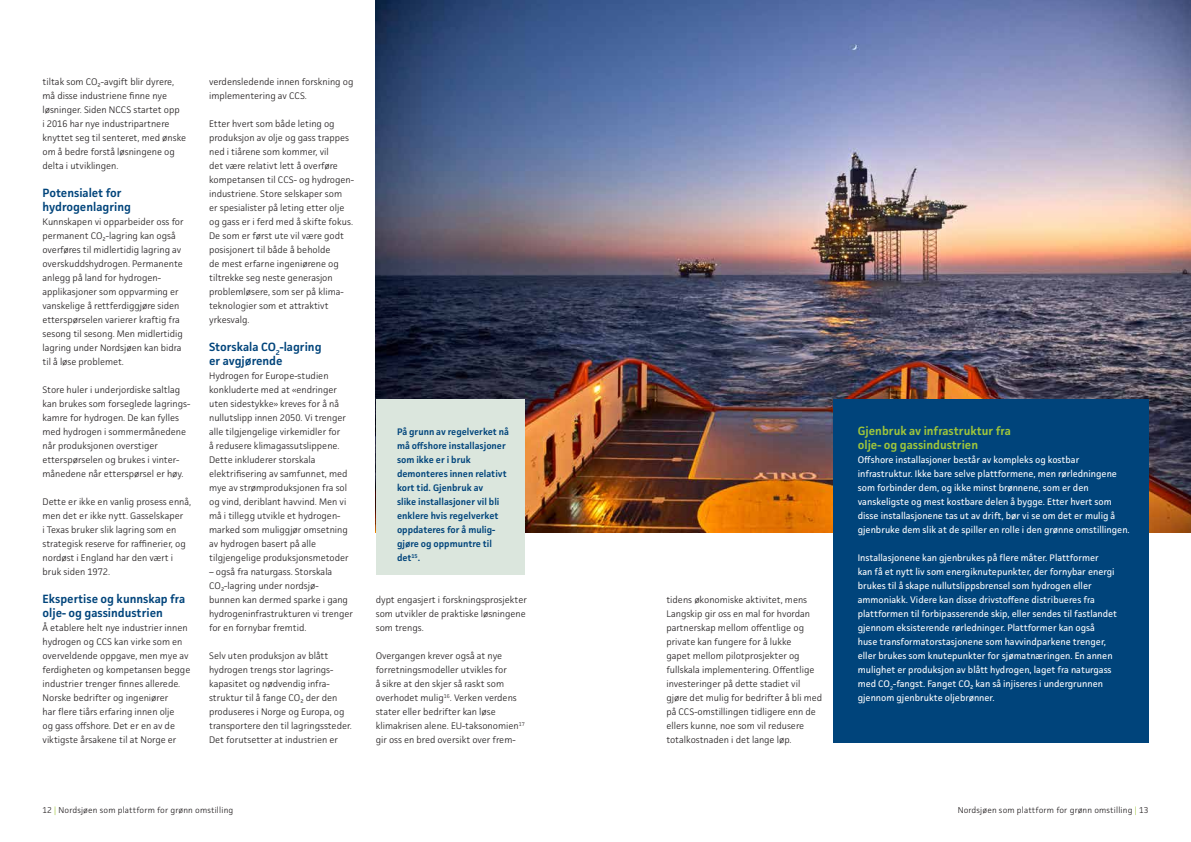
<style>
.page{position:relative;width:1191px;height:842px;background:#fff}
.page>*{position:absolute;margin:0;border:0;box-sizing:border-box;transform-origin:0 0}
.t1{font:600 12px/14px "Facit";color:#00447b}
.t2{font:600 12px/14px "Facit";color:#a1c73a}
.t3{font:300 9.5px/14px "Facit";color:#231f20}
.t4{font:9.5px/14px "Facit";color:#fff}
.t5{font:600 9.5px/14px "Facit";color:#00447b}
.t6{font:300 8.5px "Facit";letter-spacing:.02em;color:#231f20}
.s1{color:#a1c73a}
</style>
<div class="page">
<img style="left:376px;top:0;width:815px;height:533px">
<div style="left:833px;top:399px;width:315px;height:344px;background:#00447b"></div>
<div style="left:376px;top:399px;width:148px;height:176px;background:#dbe6dd"></div>
<p class="t3" style="left:43px;top:74px;width:145px">tiltak som CO₂-avgift blir dyrere, må disse industriene finne nye løsninger. Siden NCCS startet opp<br>i 2016 har nye industripartnere knyttet seg til senteret, med ønske om å bedre forstå løsningene og delta i utviklingen.</p>
<p class="t1" style="left:43px;top:185px;width:90px">Potensialet for hydrogenlagring</p>
<p class="t3" style="left:43px;top:214px;width:143px">Kunnskapen vi opparbeider oss for permanent CO₂-lagring kan også overføres til midlertidig lagring av overskuddshydrogen. Permanente anlegg på land for hydrogen&shy;applikasjoner som oppvarming er vanskelige å rettferdiggjøre siden etterspørselen varierer kraftig fra sesong til sesong. Men midlertidig lagring under Nordsjøen kan bidra til å løse problemet.</p>
<p class="t3" style="left:43px;top:382px;width:149px">Store huler i underjordiske saltlag kan brukes som forseglede lagrings&shy;kamre for hydrogen. De kan fylles med hydrogen i sommermånedene når produksjonen overstiger etterspørselen og brukes i vinter&shy;månedene når etterspørsel er høy.</p>
<p class="t3" style="left:43px;top:494px;width:150px">Dette er ikke en vanlig prosess ennå, men det er ikke nytt. Gasselskaper<br>i Texas bruker slik lagring som en strategisk reserve for raffinerier, og nordøst i England har den vært i bruk siden 1972.</p>
<p class="t1" style="left:43px;top:591px;width:144px">Ekspertise og kunnskap fra olje- og gassindustrien</p>
<p class="t3" style="left:43px;top:620px;width:149px">Å etablere helt nye industrier innen hydrogen og CCS kan virke som en overveldende oppgave, men mye av ferdigheten og kompetansen begge industrier trenger finnes allerede.<br>Norske bedrifter og ingeniører<br>har flere tiårs erfaring innen olje<br>og gass offshore. Det er en av de viktigste årsakene til at Norge er</p>
<p class="t3" style="left:209px;top:74px;width:146px">verdensledende innen forskning og implementering av CCS.</p>
<p class="t3" style="left:209px;top:116px;width:146px">Etter hvert som både leting og produksjon av olje og gass trappes ned i tiårene som kommer, vil<br>det være relativt lett å overføre kompetansen til CCS- og hydrogen&shy;industriene. Store selskaper som<br>er spesialister på leting etter olje og gass er i ferd med å skifte fokus.<br>De som er først ute vil være godt posisjonert til både å beholde<br>de mest erfarne ingeniørene og tiltrekke seg neste generasjon problemløsere, som ser på klima&shy;teknologier som et attraktivt yrkesvalg.</p>
<p class="t1" style="left:209px;top:339px;width:114px">Storskala CO<sub>2</sub>-lagring er avgjørende</p>
<p class="t3" style="left:209px;top:368px;width:141px">Hydrogen for Europe-studien konkluderte med at «endringer uten sidestykke» kreves for å nå nullutslipp innen 2050. Vi trenger alle tilgjengelige virkemidler for<br>å redusere klimagassutslippene.<br>Dette inkluderer storskala elektrifisering av samfunnet, med mye av strømproduksjonen fra sol og vind, deriblant havvind. Men vi må i tillegg utvikle et hydrogen&shy;marked som muliggjør omsetning av hydrogen basert på alle tilgjengelige produksjonsmetoder</p>
<p class="t3" style="left:209px;top:564px;width:145px">– også fra naturgass. Storskala<br>CO₂-lagring under nordsjø-<br>bunnen kan dermed sparke i gang hydrogeninfrastrukturen vi trenger for en fornybar fremtid.</p>
<p class="t3" style="left:209px;top:648px;width:144px">Selv uten produksjon av blått hydrogen trengs stor lagrings&shy;kapasitet og nødvendig infra&shy;struktur til å fange CO₂ der den produseres i Norge og Europa, og transportere den til lagringssteder.<br>Det forutsetter at industrien er</p>
<p class="t5" style="left:397px;top:424px;width:114px">På grunn av regelverket nå må offshore installasjoner som ikke er i bruk demonteres innen relativt kort tid. Gjenbruk av<br>slike installasjoner vil bli enklere hvis regelverket oppdateres for å mulig&shy;gjøre og oppmuntre til det<sup>15</sup>.</p>
<p class="t3" style="left:376px;top:592px;width:153px">dypt engasjert i forskningsprosjekter som utvikler de praktiske løsningene som trengs.</p>
<p class="t3" style="left:376px;top:648px;width:150px">Overgangen krever også at nye forretningsmodeller utvikles for<br>å sikre at den skjer så raskt som overhodet mulig<sup>16</sup>. Verken verdens stater eller bedrifter kan løse klimakrisen alene. EU-taksonomien<sup>17 </sup>gir oss en bred oversikt over frem-</p>
<p class="t3" style="left:666px;top:592px;width:157px">tidens økonomiske aktivitet, mens Langskip gir oss en mal for hvordan partnerskap mellom offentlige og private kan fungere for å lukke<br>gapet mellom pilotprosjekter og fullskala implementering. Offentlige investeringer på dette stadiet vil gjøre det mulig for bedrifter å bli med på CCS-omstillingen tidligere enn de ellers kunne, noe som vil redusere totalkostnaden i det lange løp.</p>
<p class="t2" style="left:857px;top:423px;width:155px">Gjenbruk av infrastruktur fra olje- og gassindustrien</p>
<p class="t4" style="left:857px;top:452px;width:273px">Offshore installasjoner består av kompleks og kostbar infrastruktur. Ikke bare selve plattformene, men rørledningene som forbinder dem, og ikke minst brønnene, som er den vanskeligste og mest kostbare delen å bygge. Etter hvert som disse installasjonene tas ut av drift, bør vi se om det er mulig å gjenbruke dem slik at de spiller en rolle i den grønne omstillingen.</p>
<p class="t4" style="left:857px;top:550px;width:261px">Installasjonene kan gjenbrukes på flere måter. Plattformer<br>kan få et nytt liv som energiknutepunkter, der fornybar energi brukes til å skape nullutslippsbrensel som hydrogen eller ammoniakk. Videre kan disse drivstoffene distribueres fra plattformen til forbipasserende skip, eller sendes til fastlandet gjennom eksisterende rørledninger. Plattformer kan også<br>huse transformatorstasjonene som havvindparkene trenger, eller brukes som knutepunkter for sjømatnæringen. En annen mulighet er produksjon av blått hydrogen, laget fra naturgass med CO<sub>2</sub>-fangst. Fanget CO₂ kan så injiseres i undergrunnen gjennom gjenbrukte oljebrønner.</p>
<p class="t6" style="left:43px;top:805px;width:192px">12 <span class="s1">|</span> Nordsjøen som plattform for grønn omstilling</p>
<p class="t6" style="left:957px;top:805px;width:192px">Nordsjøen som plattform for grønn omstilling <span class="s1">|</span> 13</p>
</div>
